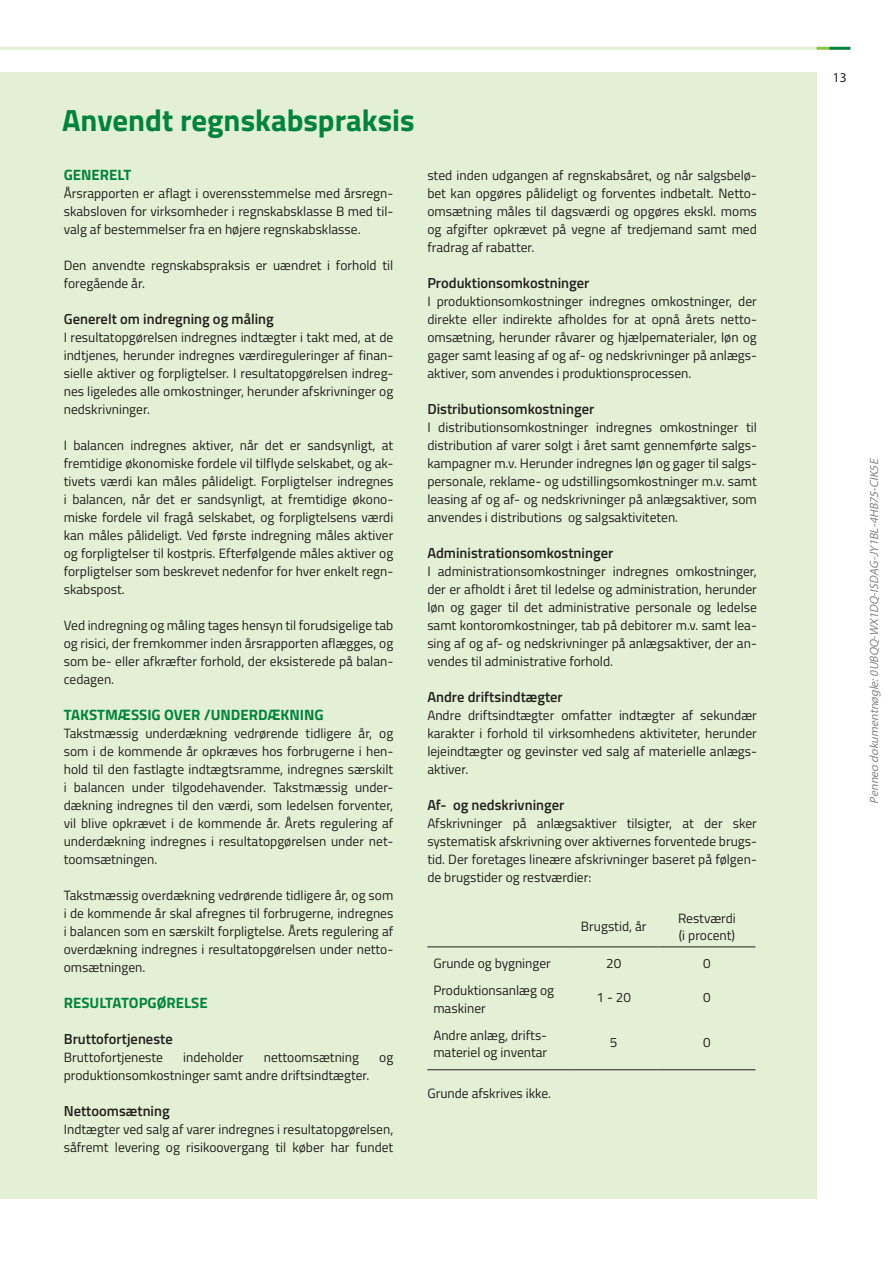
<style>
.page{position:relative;width:893px;height:1263px;background:#fff}
.page>*{position:absolute;margin:0;border:0;box-sizing:border-box;transform-origin:0 0}
.t1{font:700 30.75px "Titillium Web";color:#00843d}
.t2{font:700 15px "Titillium Web";color:#00843d}
.t3{font:600 14.55px "Titillium Web";color:#231f20}
.t4{font:13.5px/18px "Titillium Web";color:#231f20;text-align:justify}
.t5{font:13.5px "Myriad Pro";color:#231f20}
.t6{font:italic 12px "Myriad Pro";color:#888}
</style>
<div class="page">
<hr style="left:0;top:47px;width:816px;height:3px;background:#e4f0d4">
<hr style="left:829px;top:47px;width:21px;height:3px;background:#00843d">
<svg style="left:816px;top:47px;width:13px;height:3px"></svg>
<div style="left:0;top:72px;width:816px;height:1127px;background:#e4f0d4"></div>
<hr style="left:427px;top:946px;width:142px;height:1px;background:#231f20">
<hr style="left:569px;top:946px;width:89px;height:1px;background:#231f20">
<hr style="left:658px;top:946px;width:97px;height:1px;background:#231f20">
<hr style="left:427px;top:1069px;width:142px;height:1px;background:#231f20">
<hr style="left:569px;top:1069px;width:89px;height:1px;background:#231f20">
<hr style="left:658px;top:1069px;width:97px;height:1px;background:#231f20">
<h1 class="t1" style="left:62px;top:105px;width:354px">Anvendt regnskabspraksis</h1>
<p class="t2" style="left:64px;top:167px;width:69px">GENERELT</p>
<p class="t4" style="left:64px;top:185px;width:331px">Årsrapporten er aflagt i overens stem melse med årsregn&shy;skabsloven for virk som he der i regnskabs klas se B med til&shy;valg af be stem mel ser fra en hø je re regn skabs klas se.</p>
<p class="t4" style="left:64px;top:257px;width:331px">Den anvendte regnskabspraksis er uændret i forhold til foregående år.</p>
<p class="t3" style="left:64px;top:312px;width:212px">Generelt om indregning og måling</p>
<p class="t4" style="left:64px;top:329px;width:331px">I resultatopgørelsen indregnes indtægter i takt med, at de indtjenes, herunder indreg nes vær di regule ringer af finan&shy;sielle aktiver og forpligtelser. I resultatopgørelsen indreg&shy;nes ligeledes alle om kostninger, herunder afskrivninger og ned skriv ninger.</p>
<p class="t4" style="left:64px;top:437px;width:331px">I balancen indregnes aktiver, når det er sand syn ligt, at fremtidige økonomiske for dele vil tilflyde selskabet, og ak&shy;tivets værdi kan måles pålideligt. Forpligtelser indregnes i balancen, når det er sand synligt, at frem tidige økono&shy;miske fordele vil fragå selskabet, og forpligtelsens værdi kan må les pålide ligt. Ved første indregning måles akti ver og forpligtelser til kostpris. Efterfølgende må les aktiver og forpligtelser som beskrevet neden for for hver enkelt regn&shy;skabspost.</p>
<p class="t4" style="left:64px;top:617px;width:331px">Ved indregning og måling tages hensyn til for udsigelige tab og risici, der fremkommer inden års rap por ten aflægges, og som be- eller afkræfter forhold, der eksiste rede på balan&shy;cedagen.</p>
<p class="t2" style="left:64px;top:707px;width:261px">TAKSTMÆSSIG OVER /UNDERDÆK NING</p>
<p class="t4" style="left:64px;top:725px;width:331px">Takstmæssig underdækning vedrørende tid ligere år, og som i de kommende år opkræ ves hos for brugerne i hen&shy;hold til den fast lagte indtægtsramme, indregnes særskilt i balancen under til godehavender. Takst mæssig under&shy;dækning indregnes til den værdi, som ledelsen for venter, vil blive op krævet i de kommende år. Årets regulering af underdækning indregnes i resul tatopgø relsen under net&shy;toomsætningen.</p>
<p class="t4" style="left:64px;top:887px;width:331px">Takstmæssig overdækning vedrørende tidli gere år, og som i de kommende år skal af regnes til forbrugerne, indregnes i balancen som en særskilt forpligtelse. Årets regule ring af over dækning indregnes i resultatop gørelsen under netto&shy;omsætningen.</p>
<p class="t2" style="left:64px;top:995px;width:145px">RESULTATOPGØRELSE</p>
<p class="t3" style="left:64px;top:1032px;width:110px">Bruttofortjeneste</p>
<p class="t4" style="left:64px;top:1049px;width:101px">Bruttofortjeneste</p>
<p class="t4" style="left:183px;top:1049px;width:62px">indeholder</p>
<p class="t4" style="left:264px;top:1049px;width:97px">nettoomsætning</p>
<p class="t4" style="left:379px;top:1049px;width:16px">og</p>
<p class="t4" style="left:64px;top:1067px;width:307px">produktions om kost ninger samt andre driftsindtægter.</p>
<p class="t3" style="left:64px;top:1104px;width:107px">Nettoomsætning</p>
<p class="t4" style="left:64px;top:1121px;width:331px">Indtægter ved salg af varer indregnes i re sultatopgørelsen, såfremt levering og risiko over gang til køber har fundet</p>
<p class="t4" style="left:427px;top:167px;width:331px">sted inden ud gangen af regnskabsåret, og når salgsbelø&shy;bet kan op gø res pålideligt og forventes ind betalt. Netto&shy;omsætning måles til dagsværdi og opgøres ekskl. moms og afgifter opkræ vet på vegne af tredjemand samt med fra drag af rabatter.</p>
<p class="t3" style="left:427px;top:276px;width:164px">Produktionsomkostninger</p>
<p class="t4" style="left:427px;top:293px;width:331px">I produktionsomkostninger indregnes om kostninger, der direkte eller indirekte afhol des for at opnå årets netto&shy;omsætning, her under råvarer og hjælpematerialer, løn og gager samt leasing af og af- og nedskrivnin ger på anlægs&shy;aktiver, som anvendes i pro duktionsprocessen.</p>
<p class="t3" style="left:427px;top:402px;width:168px">Distributionsomkostninger</p>
<p class="t4" style="left:427px;top:419px;width:331px">I distributionsomkostninger indregnes om kostninger til distribution af varer solgt i året samt gen nemførte salgs&shy;kampagner m.v. Herunder indregnes løn og gager til salgs&shy;personale, re klame- og udstillingsom kostninger m.v. samt leasing af og af- og nedskrivninger på anlægs ak ti ver, som an vendes i distributions og salgsaktiviteten.</p>
<p class="t3" style="left:427px;top:546px;width:187px">Administrationsomkostninger</p>
<p class="t4" style="left:427px;top:563px;width:331px">I administrationsomkostninger indregnes omkostninger, der er afholdt i året til ledelse og admi ni stration, herunder løn og gager til det administrative personale og ledelse samt kontoromkostninger, tab på debitorer m.v. samt lea&shy;sing af og af- og ned skrivninger på an lægsaktiver, der an&shy;vendes til administra tive forhold.</p>
<p class="t3" style="left:427px;top:690px;width:137px">Andre driftsindtægter</p>
<p class="t4" style="left:427px;top:707px;width:331px">Andre driftsindtægter omfatter indtægter af sekundær karakter i forhold til virksomhedens aktiviteter, herunder lejeindtægter og gevinster ved salg af materielle anlægs&shy;aktiver.</p>
<p class="t3" style="left:427px;top:798px;width:139px">Af- og nedskrivninger</p>
<p class="t4" style="left:427px;top:815px;width:331px">Afskrivninger på an lægs aktiver til sig ter, at der sker systema tisk af skrivning over ak ti vernes forv entede brugs&shy;tid. Der foretages li ne ære afskrivnin ger baseret på følgen&shy;de brugstider og restværdier:</p>
<p class="t4" style="left:581px;top:918px;width:67px">Brugstid, år</p>
<p class="t4" style="left:678px;top:910px;width:59px;line-height:17.2px">Restværdi (i procent)</p>
<p class="t4" style="left:433px;top:955px;width:119px">Grunde og bygninger</p>
<p class="t4" style="left:606px;top:955px;width:17px">20</p>
<p class="t4" style="left:703px;top:955px;width:9px">0</p>
<p class="t4" style="left:433px;top:983px;width:122px;line-height:17.2px">Produktionsanlæg og maskiner</p>
<p class="t4" style="left:596px;top:989px;width:36px">1 - 20</p>
<p class="t4" style="left:703px;top:989px;width:9px">0</p>
<p class="t4" style="left:433px;top:1027px;width:115px;line-height:17.2px">Andre anlæg, drifts&shy;materiel og inventar</p>
<p class="t4" style="left:610px;top:1034px;width:9px">5</p>
<p class="t4" style="left:703px;top:1034px;width:9px">0</p>
<p class="t4" style="left:427px;top:1085px;width:125px">Grunde afskrives ikke.</p>
<p class="t5" style="left:833px;top:70px;width:15px">13</p>
<p class="t6" style="left:869px;top:803px;width:348px;rotate:-90deg">Penneo dokumentnøgle:0UBQQ-WX1DQ-ISDAG-JY1BL-4HB75-CIK5E</p>
</div>
